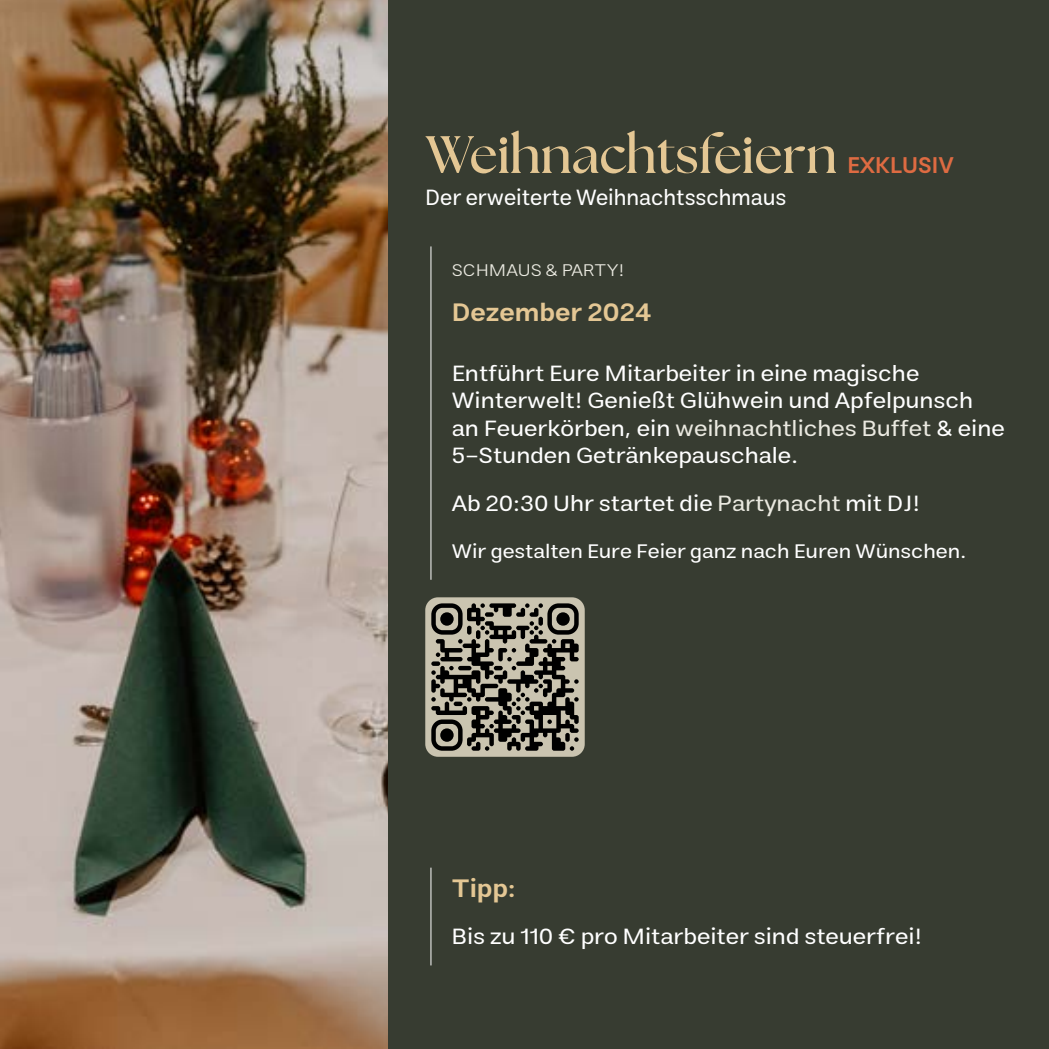
<style>
.page{position:relative;width:1049px;height:1049px;background:#373c31}
.page>*{position:absolute;margin:0;border:0;box-sizing:border-box;transform-origin:0 0}
.t1{font:700 52.5px "The Seasons";color:#e4c794}
.t2{font:600 25px "Estedad";color:#e4c794;scale:1.1 1}
.t3{font:22.5px/27.5px "Estedad";color:#fff;scale:1.1 1}
.t4{font:22.5px "Estedad";color:#fff}
.t5{font:600 22.5px "Estedad";color:#de6b42}
.t6{font:20px "Estedad";color:#fff;scale:1.1 1}
.t7{font:300 17.5px "Estedad";color:#eae9e0;scale:1.1 1}
.s1{color:#eae9e0}
</style>
<div class="page">
<svg style="left:425px;top:597px;width:160px;height:160px;background:#7b786b"></svg>
<svg style="left:431px;top:603px;width:148px;height:32px;background:#6d6a5f"></svg>
<hr style="left:430px;top:246px;width:1px;height:334px;background:#fff">
<img style="left:0;top:0;width:388px;height:1049px">
<hr style="left:430px;top:867px;width:1px;height:98px;background:#fff">
<h1 class="t1" style="left:425px;top:119px;width:413px">Weihnachtsfeiern</h1>
<p class="t4" style="left:425px;top:185px;width:362px">Der erweiterte Weihnachtsschmaus</p>
<p class="t5" style="left:847px;top:152px;width:108px">EXKLUSIV</p>
<p class="t7" style="left:452px;top:259px;width:158px">SCHMAUS &amp; PARTY!</p>
<p class="t2" style="left:452px;top:297px;width:183px">Dezember 2024</p>
<p class="t3" style="left:452px;top:359px;width:504px">Entführt Eure Mitarbeiter in eine magische Winterwelt! Genießt Glühwein und Apfelpunsch an Feuerkörben, ein <span class="s1">weihnachtliches Buffet</span> &amp; eine 5-Stunden Getränkepauschale.</p>
<p class="t3" style="left:452px;top:489px;width:427px">Ab 20:30 Uhr startet die <span class="s1">Partynacht</span> mit DJ!</p>
<p class="t6" style="left:452px;top:540px;width:469px">Wir gestalten Eure Feier ganz nach Euren Wünschen.</p>
<p class="t2" style="left:452px;top:874px;width:60px">Tipp:</p>
<p class="t3" style="left:452px;top:923px;width:429px">Bis zu 110 € pro Mitarbeiter sind steuerfrei!</p>
</div>
